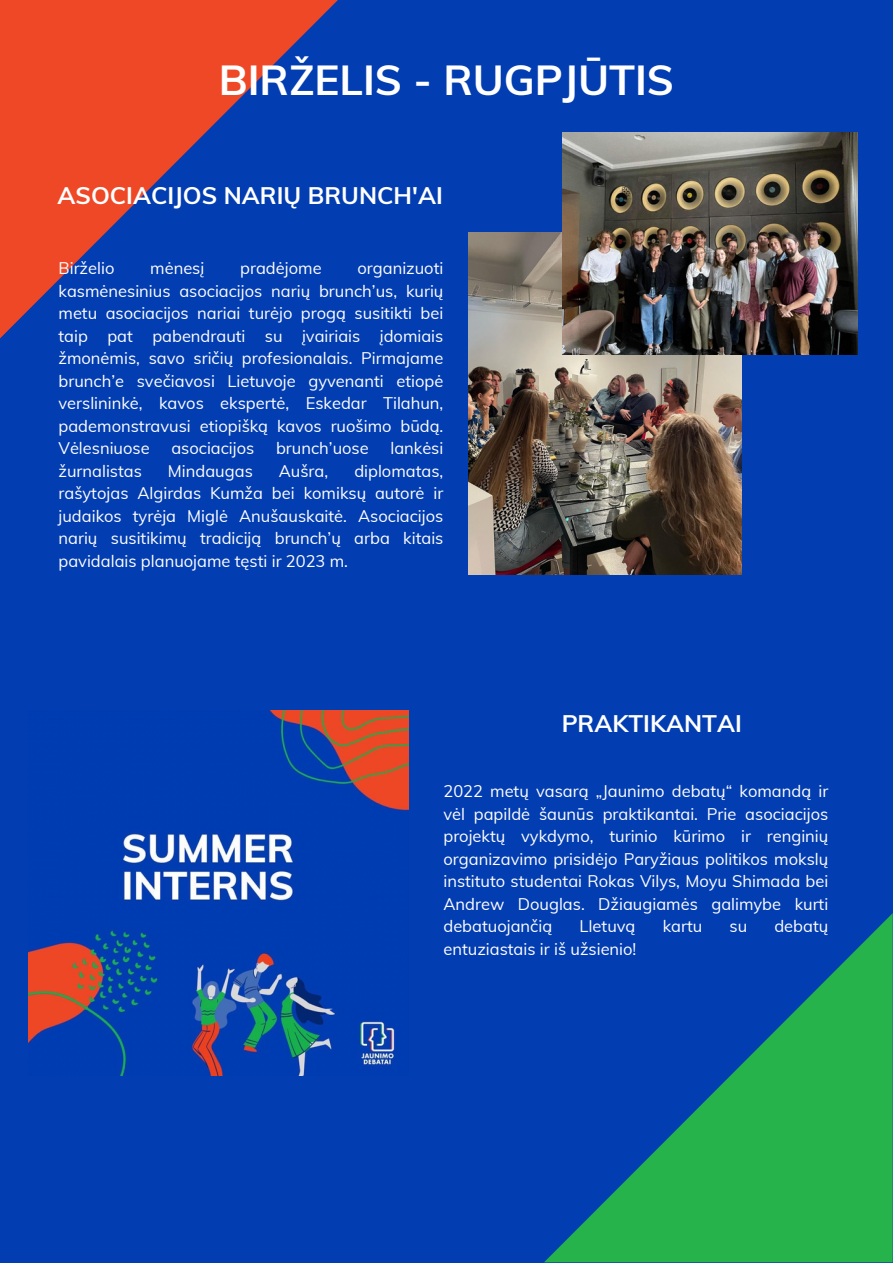
<style>
.page{position:relative;width:893px;height:1264px;background:#fff}
.page>*{position:absolute;margin:0;border:0;box-sizing:border-box;transform-origin:0 0}
.t1{font:700 42px "Muli";color:#fff}
.t2{font:700 24px "Muli";color:#fff}
.t3{font:16.5px/22.5px "Muli";color:#fff;text-align:justify}
</style>
<div class="page">
<div style="left:0;top:0;width:892px;height:1262px;background:#023db2"></div>
<svg style="left:0;top:0;width:338px;height:338px;fill:#ef4827"></svg>
<svg style="left:544px;top:914px;width:348px;height:348px"></svg>
<img style="left:468px;top:233px;width:273px;height:341px">
<img style="left:562px;top:133px;width:295px;height:221px">
<img style="left:29px;top:710px;width:379px;height:365px">
<p class="t1" style="left:219px;top:52px;width:457px">BIRŽELIS - RUGPJŪTIS</p>
<p class="t2" style="left:58px;top:180px;width:386px">ASOCIACIJOS NARIŲ BRUNCH'AI</p>
<p class="t3" style="left:59px;top:257px;width:57px">Birželio</p>
<p class="t3" style="left:150px;top:257px;width:56px">mėnesį</p>
<p class="t3" style="left:240px;top:257px;width:83px">pradėjome</p>
<p class="t3" style="left:59px;top:257px;width:386px;text-indent:299px">organizuoti kasmėnesinius asociacijos narių brunch’us, kurių metu asociacijos nariai turėjo progą susitikti bei taip pat pabendrauti su įvairiais įdomiais žmonėmis, savo sričių profesionalais. Pirmajame brunch’e svečiavosi Lietuvoje gyvenanti etiopė verslininkė, kavos ekspertė, Eskedar Tilahun, pademonstravusi etiopišką kavos ruošimo būdą.<br>Vėlesniuose</p>
<p class="t3" style="left:171px;top:437px;width:85px">asociacijos</p>
<p class="t3" style="left:276px;top:437px;width:94px">brunch’uose</p>
<p class="t3" style="left:390px;top:437px;width:54px">lankėsi</p>
<p class="t3" style="left:59px;top:459px;width:85px">žurnalistas</p>
<p class="t3" style="left:168px;top:459px;width:86px">Mindaugas</p>
<p class="t3" style="left:279px;top:459px;width:51px">Aušra,</p>
<p class="t3" style="left:59px;top:459px;width:386px;text-indent:296px">diplomatas, rašytojas Algirdas Kumža bei komiksų autorė ir judaikos tyrėja Miglė Anušauskaitė. Asociacijos narių susitikimų tradiciją brunch’ų arba kitais pavidalais planuojame tęsti ir 2023 m.</p>
<p class="t2" style="left:561px;top:707px;width:182px">PRAKTIKANTAI</p>
<p class="t3" style="left:443px;top:779px;width:386px">2022 metų vasarą „Jaunimo debatų“ komandą ir vėl papildė šaunūs praktikantai. Prie asociacijos projektų vykdymo, turinio kūrimo ir renginių organizavimo prisidėjo Paryžiaus politikos mokslų instituto studentai Rokas Vilys, Moyu Shimada bei Andrew Douglas. Džiaugiamės galimybe kurti debatuojančią</p>
<p class="t3" style="left:579px;top:914px;width:58px">LIetuvą</p>
<p class="t3" style="left:662px;top:914px;width:41px">kartu</p>
<p class="t3" style="left:729px;top:914px;width:19px">su</p>
<p class="t3" style="left:774px;top:914px;width:55px">debatų</p>
<p class="t3" style="left:443px;top:937px;width:194px">entuziastais ir iš užsienio!</p>
</div>
